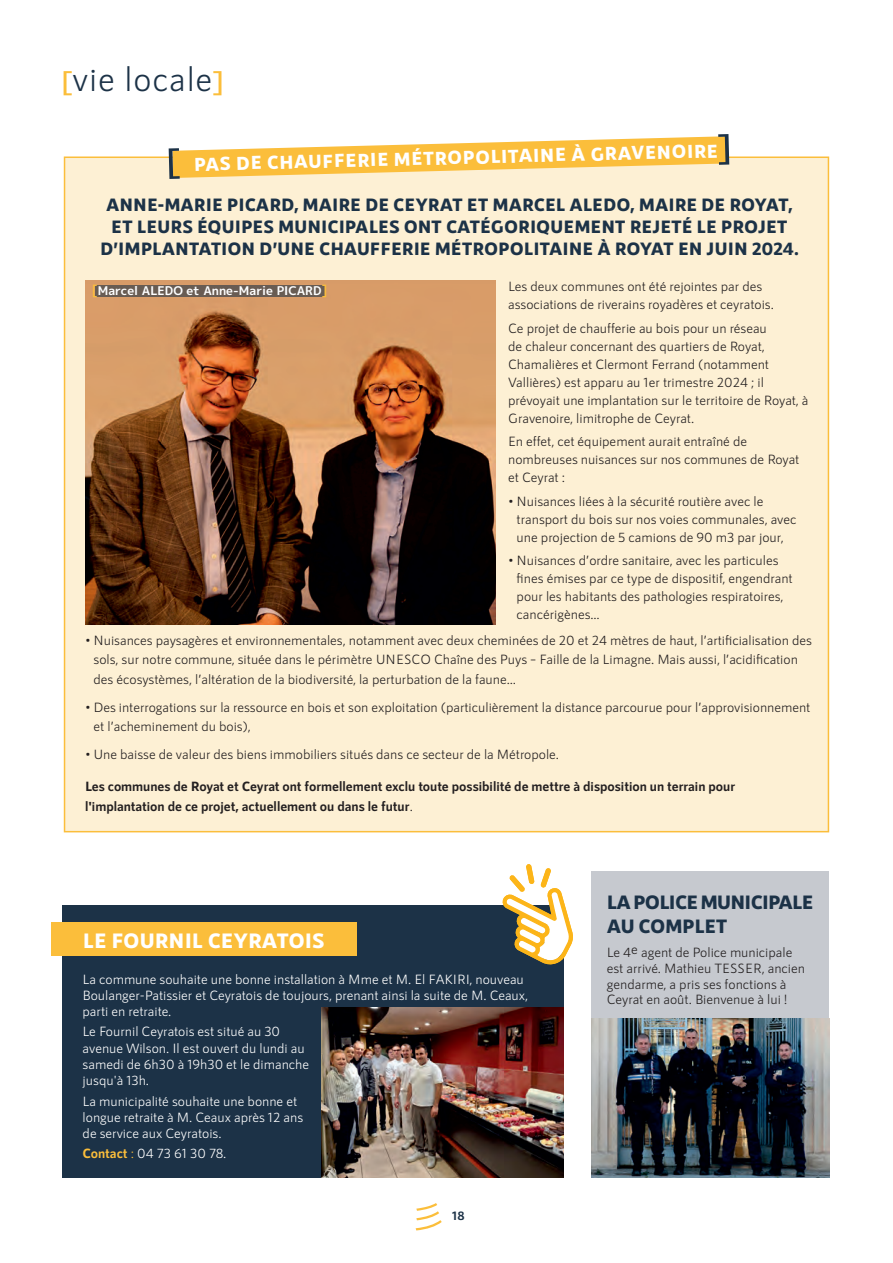
<style>
.page{position:relative;width:893px;height:1263px;background:#fff}
.page>*{position:absolute;margin:0;border:0;box-sizing:border-box;transform-origin:0 0}
.t1{font:34.05px "RNS Sanz";letter-spacing:.025em;color:#1c3247}
.t2{font:800 21px "RNS Sanz";color:#fff}
.t3{font:800 19.5px/23.4px "RNS Sanz";letter-spacing:-.04em;color:#1c3247}
.t4{font:800 18.9px "RNS Sanz";color:#fff}
.t5{font:800 18px/21.6px "RNS Sanz";color:#1c3247;text-align:center}
.t6{font:13.5px/18px "RNS Sanz";color:#231f20}
.t7{font:13.5px/16.2px "RNS Sanz";color:#fff}
.t8{font:700 13.5px/19.5px "RNS Sanz";color:#231f20}
.t9{font:700 12.3px "RNS Sanz";color:#1c3247}
.t10{font:700 12px "MPLUS1 p";color:#fff}
.s1{font-weight:400}
.s2{font-size:13.5px;color:#fbbe3b}
.s3{font-weight:700;color:#fbbe3b}
.s4{color:#fbbe3b}
</style>
<div class="page">
<svg style="left:64px;top:71px;width:8px;height:24px"></svg>
<svg style="left:213px;top:71px;width:8px;height:24px"></svg>
<div style="left:62px;top:905px;width:502px;height:273px;background:#1c3247"></div>
<div style="left:51px;top:922px;width:305px;height:34px;background:#fbbe3b"></div>
<div style="left:591px;top:872px;width:238px;height:306px;background:#c6c9cf"></div>
<svg style="left:502px;top:864px;width:71px;height:101px"></svg>
<img style="left:591px;top:1018px;width:238px;height:160px">
<img style="left:322px;top:1008px;width:242px;height:170px">
<div style="left:64px;top:156px;width:765px;height:676px;background:#fdf0d4;border:2px solid #fbbe3b"></div>
<svg style="left:169px;top:134px;width:560px;height:45px"></svg>
<img style="left:85px;top:280px;width:410px;height:344px">
<div style="left:95px;top:285px;width:230px;height:12px;background:#685c53"></div>
<svg style="left:416px;top:1203px;width:26px;height:27px"></svg>
<p class="t1" style="left:73px;top:59px;width:141px">vie locale</p>
<p class="t4" style="left:194px;top:151px;width:526px;rotate:-1deg">PAS DE CHAUFFERIE MÉTROPOLITAINE À GRAVENOIRE</p>
<p class="t5" style="left:100px;top:194px;width:700px">ANNE-MARIE PICARD, MAIRE DE CEYRAT ET MARCEL ALEDO, MAIRE DE ROYAT,<br>ET LEURS ÉQUIPES MUNICIPALES ONT CATÉGORIQUEMENT REJETÉ LE PROJET<br>D’IMPLANTATION D’UNE CHAUFFERIE MÉTROPOLITAINE À ROYAT EN JUIN 2024.</p>
<p class="t6" style="left:508px;top:277px;width:267px">Les deux communes ont été rejointes par des associations de riverains royadères et ceyratois.</p>
<p class="t6" style="left:508px;top:319px;width:302px">Ce projet de chaufferie au bois pour un réseau<br>de chaleur concernant des quartiers de Royat, Chamalières et Clermont Ferrand (notamment Vallières) est apparu au 1er trimestre 2024 ; il prévoyait une implantation sur le territoire de Royat, à Gravenoire, limitrophe de Ceyrat.</p>
<p class="t6" style="left:508px;top:432px;width:293px">En effet, cet équipement aurait entraîné de nombreuses nuisances sur nos communes de Royat et Ceyrat :</p>
<p class="t6" style="left:517px;top:492px;width:281px;text-indent:-9px">• Nuisances liées à la sécurité routière avec le transport du bois sur nos voies communales, avec une projection de 5 camions de 90 m3 par jour,</p>
<p class="t6" style="left:517px;top:552px;width:278px;text-indent:-9px">• Nuisances d’ordre sanitaire, avec les particules fines émises par ce type de dispositif, engendrant pour les habitants des pathologies respiratoires, cancérigènes…</p>
<p class="t6" style="left:94px;top:630px;width:720px;line-height:19.5px;text-indent:-9px">• Nuisances paysagères et environnementales, notamment avec deux cheminées de 20 et 24 mètres de haut, l’artificialisation des sols, sur notre commune, située dans le périmètre UNESCO Chaîne des Puys – Faille de la Limagne. Mais aussi, l’acidification des écosystèmes, l’altération de la biodiversité, la perturbation de la faune…</p>
<p class="t6" style="left:94px;top:697px;width:718px;line-height:19.5px;text-indent:-9px">• Des interrogations sur la ressource en bois et son exploitation (particulièrement la distance parcourue pour l’approvisionnement et l’acheminement du bois),</p>
<p class="t6" style="left:85px;top:745px;width:475px">• Une baisse de valeur des biens immobiliers situés dans ce secteur de la Métropole.</p>
<p class="t8" style="left:85px;top:777px;width:652px">Les communes de Royat et Ceyrat ont formellement exclu toute possibilité de mettre à disposition un terrain pour l'implantation de ce projet, actuellement ou dans le futur<span class="s1">.</span></p>
<p class="t10" style="left:92px;top:282px;width:237px"><span class="s2">[</span>Marcel ALEDO et Anne-Marie PICARD<span class="s2">]</span></p>
<p class="t2" style="left:83px;top:928px;width:243px">LE FOURNIL CEYRATOIS</p>
<p class="t7" style="left:83px;top:971px;width:447px">La commune souhaite une bonne installation à Mme et M. El FAKIRI, nouveau<br>Boulanger-Patissier et Ceyratois de toujours, prenant ainsi la suite de M. Ceaux, parti en retraite.</p>
<p class="t7" style="left:83px;top:1023px;width:228px">Le Fournil Ceyratois est situé au 30 avenue Wilson. Il est ouvert du lundi au samedi de 6h30 à 19h30 et le dimanche jusqu'à 13h.</p>
<p class="t7" style="left:83px;top:1092px;width:222px">La municipalité souhaite une bonne et longue retraite à M. Ceaux après 12 ans de service aux Ceyratois.</p>
<p class="t7" style="left:83px;top:1145px;width:145px"><span class="s3">Contact</span> <span class="s4">:</span> 04 73 61 30 78.</p>
<p class="t9" style="left:452px;top:1208px;width:14px">18</p>
<p class="t3" style="left:607px;top:890px;width:208px">LA POLICE MUNICIPALE<br>AU COMPLET</p>
<p class="t6" style="left:607px;top:944px;width:200px;line-height:15.8px">Le 4e agent de Police municipale est arrivé. Mathieu TESSER, ancien gendarme, a pris ses fonctions à<br>Ceyrat en août. Bienvenue à lui !</p>
</div>
